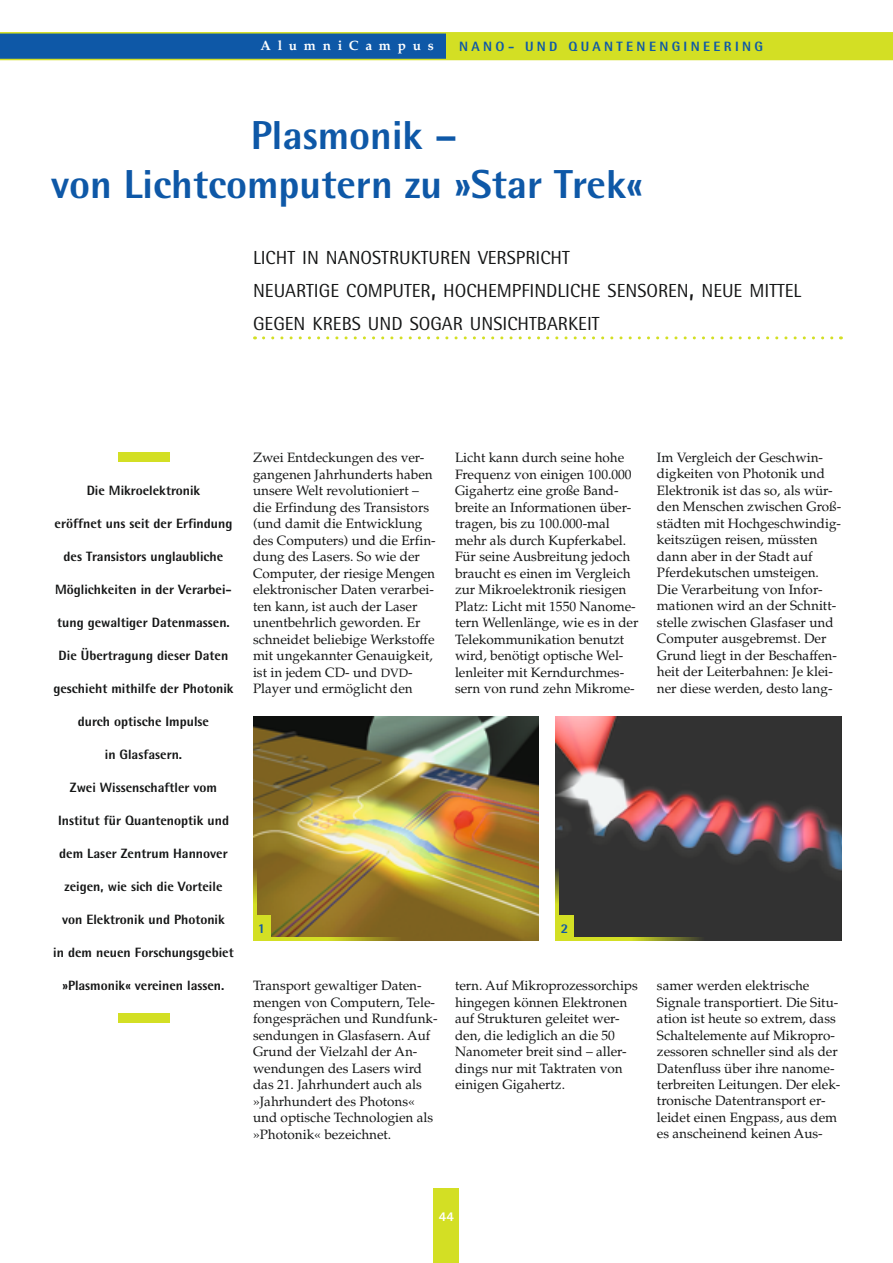
<style>
.page{position:relative;width:893px;height:1263px;background:#fff}
.page>*{position:absolute;margin:0;border:0;box-sizing:border-box;transform-origin:0 0}
.t1{font:800 40.5px/49.5px "Rotis Semi Sans";color:#0e58a7;text-align:center}
.t2{font:18.9px/33px "Rotis Semi Sans";color:#151616}
.t3{font:13.5px/16.5px "Palatino";color:#151616}
.t4{font:800 13.5px "Rotis Semi Sans";color:#151616}
.t5{font:800 13.5px "Rotis Semi Sans";letter-spacing:.25em;color:#0e58a7}
.t6{font:700 13.5px "Palatino";letter-spacing:.5em;color:#fff}
.t7{font:800 13.5px "Rotis Semi Sans";color:#fff}
.s1{font-size:27px}
.s2{font-size:12px}
</style>
<div class="page">
<div style="left:434px;top:1188px;width:25px;height:75px;background:#d3df24"></div>
<div style="left:0;top:33px;width:446px;height:27px;background:#0e58a7"></div>
<div style="left:446px;top:33px;width:447px;height:27px;background:#d3df24"></div>
<hr style="left:0;top:32px;width:893px;height:2px;background:#d3df24">
<hr style="left:0;top:59px;width:893px;height:1px;background:#d3df24">
<div style="left:118px;top:453px;width:51px;height:9px;background:#d3df24"></div>
<svg style="left:264px;top:336px;width:577px;height:3px"></svg>
<img style="left:253px;top:717px;width:286px;height:223px">
<img style="left:556px;top:717px;width:286px;height:223px">
<hr style="left:253px;top:849px;width:3px;height:91px;background:#d3df24">
<hr style="left:253px;top:937px;width:185px;height:3px;background:#d3df24">
<div style="left:253px;top:915px;width:17px;height:25px;background:#d3df24"></div>
<hr style="left:556px;top:849px;width:3px;height:92px;background:#d3df24">
<hr style="left:556px;top:937px;width:185px;height:3px;background:#d3df24">
<div style="left:556px;top:915px;width:17px;height:26px;background:#d3df24"></div>
<div style="left:118px;top:1014px;width:51px;height:9px;background:#d3df24"></div>
<p class="t6" style="left:260px;top:37px;width:175px">AlumniCampus</p>
<p class="t5" style="left:459px;top:37px;width:305px">Na n o- un d Qua n ten en gin eerin g</p>
<h1 class="t1" style="left:51px;top:109px;width:593px">Plasmonik –<br>von Lichtcomputern zu »Star Trek«</h1>
<h2 class="t2" style="left:253px;top:241px;width:550px">LICHT IN NANOSTRUKTUREN VERSPRICHT<br>NEUARTIGE COMPUTER<span class="s1">,</span> HOCHEMPFINDLICHE SENSOREN<span class="s1">,</span> NEUE MITTEL<br>GEGEN KREBS UND SOGAR UNSICHTBARKEIT</h2>
<p class="t4" style="left:87px;top:482px;width:115px">Die Mikroelektronik</p>
<p class="t4" style="left:55px;top:515px;width:179px">eröffnet uns seit der Erfindung</p>
<p class="t4" style="left:64px;top:548px;width:161px">des Transistors unglaubliche</p>
<p class="t4" style="left:55px;top:581px;width:178px">Möglichkeiten in der Verarbei-</p>
<p class="t4" style="left:57px;top:614px;width:174px">tung gewaltiger Datenmassen.</p>
<p class="t4" style="left:59px;top:647px;width:171px">Die Übertragung dieser Daten</p>
<p class="t4" style="left:53px;top:680px;width:182px">geschieht mithilfe der Photonik</p>
<p class="t4" style="left:78px;top:713px;width:133px">durch optische Impulse</p>
<p class="t4" style="left:105px;top:746px;width:79px">in Glasfasern.</p>
<p class="t4" style="left:70px;top:779px;width:149px">Zwei Wissenschaftler vom</p>
<p class="t4" style="left:58px;top:812px;width:173px">Institut für Quantenoptik und</p>
<p class="t4" style="left:59px;top:845px;width:170px">dem Laser Zentrum Hannover</p>
<p class="t4" style="left:65px;top:878px;width:159px">zeigen, wie sich die Vorteile</p>
<p class="t4" style="left:62px;top:911px;width:164px">von Elektronik und Photonik</p>
<p class="t4" style="left:53px;top:944px;width:182px">in dem neuen Forschungsgebiet</p>
<p class="t4" style="left:63px;top:977px;width:163px">»Plasmonik« vereinen lassen.</p>
<p class="t3" style="left:253px;top:449px;width:184px">Zwei Entdeckungen des ver&shy;gangenen Jahrhunderts haben unsere Welt revolutioniert – die Erfindung des Transistors (und damit die Entwicklung des Computers) und die Erfin&shy;dung des Lasers. So wie der<br>Computer, der riesige Mengen elektronischer Daten verarbei&shy;ten kann, ist auch der Laser unentbehrlich geworden. Er schneidet beliebige Werkstoffe mit ungekannter Genauigkeit, ist in jedem CD- und <span class="s2">DVD</span>-<br>Player und ermöglicht den</p>
<p class="t3" style="left:455px;top:449px;width:185px">Licht kann durch seine hohe<br>Frequenz von einigen 100.000<br>Gigahertz eine große Band&shy;breite an Informationen über&shy;tragen, bis zu 100.000-mal mehr als durch Kupferkabel.<br>Für seine Ausbreitung jedoch braucht es einen im Vergleich zur Mikroelektronik riesigen<br>Platz: Licht mit 1550 Nanome&shy;tern Wellenlänge, wie es in der<br>Telekommunikation benutzt wird, benötigt optische Wel&shy;lenleiter mit Kerndurchmes&shy;sern von rund zehn Mikrome-</p>
<p class="t3" style="left:657px;top:449px;width:186px">Im Vergleich der Geschwin&shy;digkeiten von Photonik und<br>Elektronik ist das so, als wür&shy;den Menschen zwischen Groß&shy;städten mit Hochgeschwindig&shy;keitszügen reisen, müssten dann aber in der Stadt auf<br>Pferdekutschen umsteigen.<br>Die Verarbeitung von Infor&shy;mationen wird an der Schnitt&shy;stelle zwischen Glasfaser und<br>Computer ausgebremst. Der<br>Grund liegt in der Beschaffen&shy;heit der Leiterbahnen: Je klei&shy;ner diese werden, desto lang-</p>
<p class="t5" style="left:258px;top:920px;width:9px">1</p>
<p class="t5" style="left:561px;top:920px;width:9px">2</p>
<p class="t3" style="left:253px;top:977px;width:186px">Transport gewaltiger Daten&shy;mengen von Computern, Tele&shy;fongesprächen und Rundfunk&shy;sendungen in Glasfasern. Auf<br>Grund der Vielzahl der An&shy;wendungen des Lasers wird das 21. Jahrhundert auch als »Jahrhundert des Photons« und optische Technologien als »Photonik« bezeichnet.</p>
<p class="t3" style="left:455px;top:977px;width:184px">tern. Auf Mikroprozessorchips hingegen können Elektronen auf Strukturen geleitet wer&shy;den, die lediglich an die 50<br>Nanometer breit sind – aller&shy;dings nur mit Taktraten von einigen Gigahertz.</p>
<p class="t3" style="left:657px;top:977px;width:185px">samer werden elektrische<br>Signale transportiert. Die Situ&shy;ation ist heute so extrem, dass<br>Schaltelemente auf Mikropro&shy;zessoren schneller sind als der<br>Datenfluss über ihre nanome&shy;terbreiten Leitungen. Der elek&shy;tronische Datentransport er&shy;leidet einen Engpass, aus dem es anscheinend keinen Aus-</p>
<p class="t7" style="left:439px;top:1208px;width:17px">44</p>
</div>
